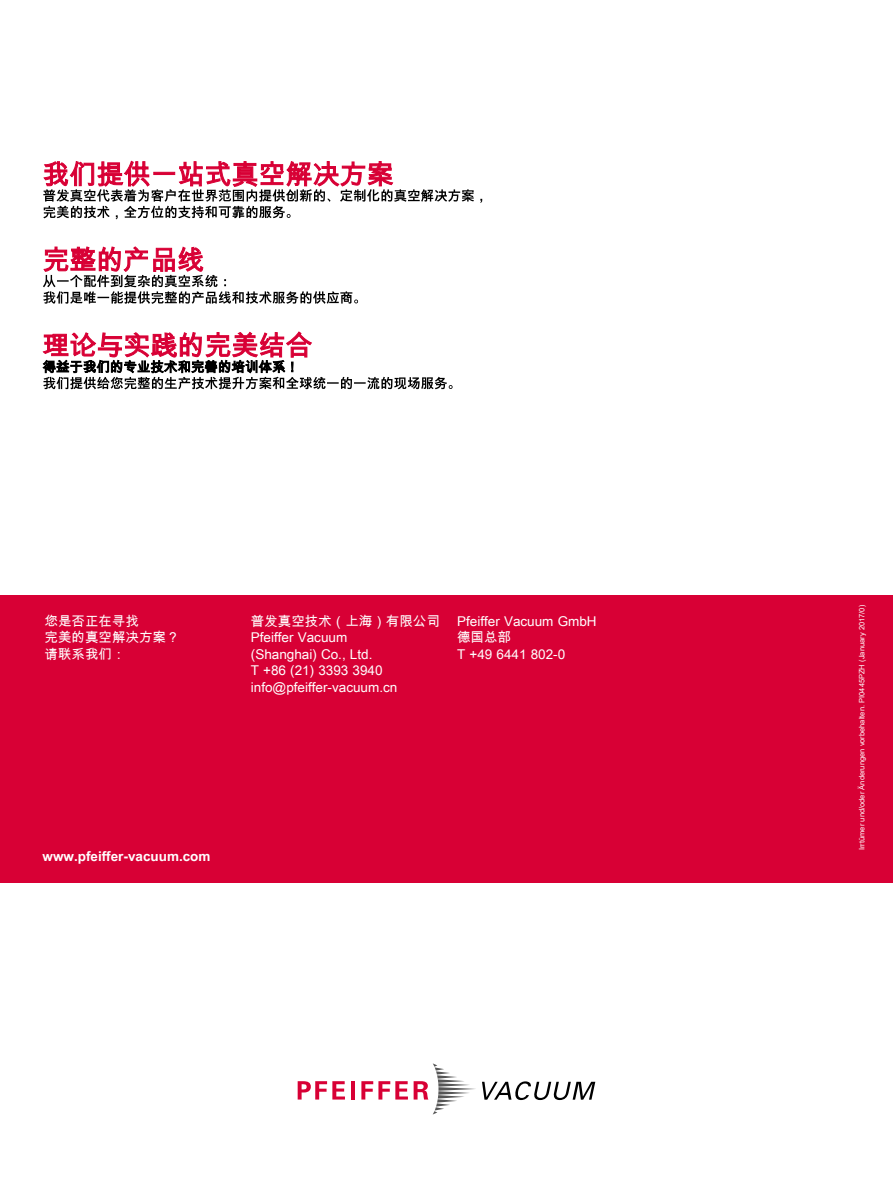
<style>
.page{position:relative;width:893px;height:1191px;background:#fff}
.page>*{position:absolute;margin:0;border:0;box-sizing:border-box;transform-origin:0 0}
.t1{font:13.5px/16.5px "Arial Unicode MS";color:#fff}
.t2{font:700 13.5px "Arial Unicode MS";color:#fff}
.t3{font:7.5px "Arial Unicode MS";color:#fff}
</style>
<div class="page">
<div style="left:0;top:595px;width:893px;height:287px;background:#d80035"></div>
<svg style="left:482px;top:1081px;width:113px;height:19px"></svg>
<svg style="left:298px;top:1081px;width:47px;height:18px"></svg>
<hr style="left:351px;top:1081px;width:4px;height:18px;background:#d80035">
<svg style="left:361px;top:1081px;width:47px;height:18px"></svg>
<svg style="left:414px;top:1063px;width:62px;height:51px"></svg>
<svg style="left:43px;top:331px;width:410px;height:58px"></svg>
<svg style="left:43px;top:246px;width:315px;height:58px"></svg>
<svg style="left:43px;top:161px;width:439px;height:58px"></svg>
<p class="t1" style="left:45px;top:612px;width:136px">您是否正在寻找<br>完美的真空解决方案？请联系我们：</p>
<p class="t1" style="left:251px;top:612px;width:190px">普发真空技术（上海）有限公司<br>Pfeiffer Vacuum<br>(Shanghai) Co., Ltd.<br>T +86 (21) 3393 3940 info@pfeiffer-vacuum.cn</p>
<p class="t1" style="left:457px;top:612px;width:141px">Pfeiffer Vacuum GmbH德国总部<br>T +49 6441 802-0</p>
<p class="t2" style="left:43px;top:846px;width:170px">www.pfeiffer-vacuum.com</p>
<p class="t3" style="left:856px;top:850px;width:247px;rotate:-90deg">Irrtümer und/oder Änderungen vorbehalten. PI0445PZH (January 2017/0)</p>
</div>
